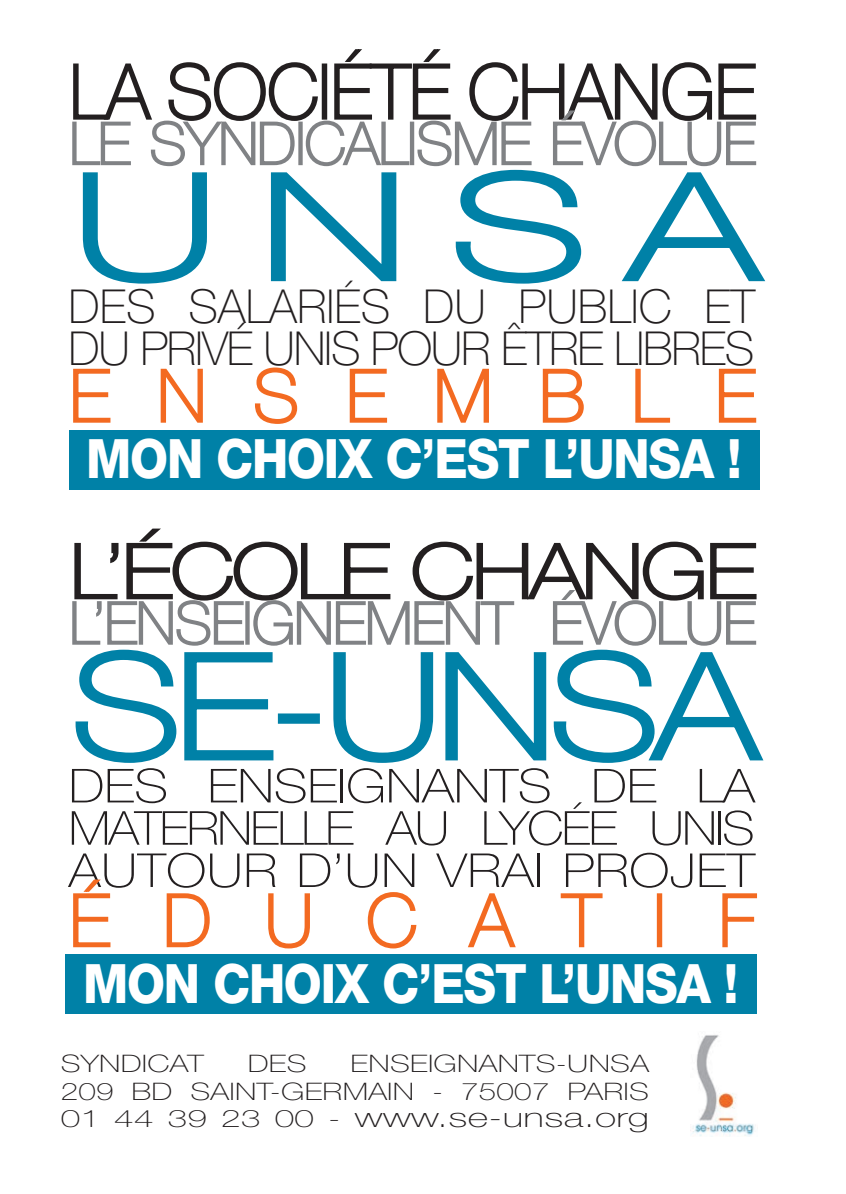
<style>
.page{position:relative;width:846px;height:1194px;background:#fff}
.page>*{position:absolute;margin:0;border:0;box-sizing:border-box;transform-origin:0 0}
.t1{font:100 145px "Helvetica Neue";letter-spacing:-.025em;color:#0081a7;scale:1.2 1}
.t2{font:100 145px "Helvetica Neue";letter-spacing:-.025em;color:#0081a7;scale:1.5 1}
.t3{font:100 75.4px "Helvetica Neue";letter-spacing:-.01em;color:#231f20}
.t4{font:100 75.4px "Helvetica Neue";letter-spacing:-.01em;color:#231f20;scale:1.2 1}
.t5{font:100 72.4px "Helvetica Neue";letter-spacing:.645em;color:#f36a21}
.t6{font:100 72.4px "Helvetica Neue";letter-spacing:.73em;color:#f36a21}
.t7{font:100 58.6px "Helvetica Neue";letter-spacing:-.015em;color:#808285}
.t8{font:800 54.4px "Helvetica Neue";letter-spacing:-.025em;color:#fff;scale:.9 1}
.t9{font:100 46.8px/42.2px "Helvetica Neue";letter-spacing:-.035em;color:#231f20;scale:1.1 1}
.t10{font:100 46.8px "Helvetica Neue";letter-spacing:-.025em;color:#231f20}
.t11{font:100 46.8px "Helvetica Neue";letter-spacing:-.005em;color:#231f20}
.t12{font:100 46.8px "Helvetica Neue";letter-spacing:-.005em;color:#231f20;scale:1.15 1}
.t13{font:100 27.2px "Helvetica Neue";letter-spacing:.01em;color:#231f20;scale:1.45 1}
.t14{font:100 24.2px/27.2px "Helvetica Neue";letter-spacing:.01em;color:#231f20;text-align:right;scale:1.3 1}
.s1{font-size:24.2px}
</style>
<div class="page">
<svg style="left:72px;top:49px;width:693px;height:235px"></svg>
<svg style="left:73px;top:368px;width:38px;height:55px"></svg>
<svg style="left:160px;top:368px;width:43px;height:55px"></svg>
<svg style="left:255px;top:367px;width:43px;height:57px"></svg>
<svg style="left:349px;top:368px;width:39px;height:55px"></svg>
<svg style="left:437px;top:368px;width:52px;height:55px"></svg>
<svg style="left:542px;top:368px;width:42px;height:55px"></svg>
<svg style="left:635px;top:368px;width:36px;height:55px"></svg>
<svg style="left:718px;top:368px;width:39px;height:55px"></svg>
<svg style="left:72px;top:528px;width:692px;height:235px"></svg>
<svg style="left:73px;top:879px;width:38px;height:69px"></svg>
<svg style="left:166px;top:893px;width:44px;height:55px"></svg>
<svg style="left:268px;top:893px;width:42px;height:56px"></svg>
<svg style="left:367px;top:892px;width:50px;height:57px"></svg>
<svg style="left:468px;top:893px;width:48px;height:55px"></svg>
<svg style="left:560px;top:893px;width:43px;height:55px"></svg>
<div style="left:657px;top:893px;width:5px;height:54px;border:2px solid #f36a21"></div>
<svg style="left:722px;top:893px;width:35px;height:55px"></svg>
<div style="left:65px;top:954px;width:692px;height:60px;background:#0081a7"></div>
<div style="left:69px;top:430px;width:690px;height:60px;background:#0081a7"></div>
<img style="left:692px;top:1035px;width:63px;height:101px">
<h2 class="t3" style="left:70px;top:65px;width:688px">LA SOCIÉTÉ CHANGE</h2>
<h3 class="t7" style="left:69px;top:122px;width:688px">LE SYNDICALISME ÉVOLUE</h3>
<h1 class="t2" style="left:72px;top:175px;width:459px">UNSA</h1>
<h3 class="t11" style="left:69px;top:289px;width:688px">DES SALARIÉS DU PUBLIC ET</h3>
<h3 class="t10" style="left:69px;top:332px;width:687px">DU PRIVÉ UNIS POUR ÊTRE LIBRES</h3>
<h3 class="t5" style="left:70px;top:370px;width:688px">ENSEMBLE</h3>
<h3 class="t8" style="left:86px;top:439px;width:729px">MON CHOIX C’EST L’UNSA !</h3>
<h2 class="t4" style="left:70px;top:544px;width:573px">L’ÉCOLE CHANGE</h2>
<h3 class="t7" style="left:69px;top:602px;width:688px">L’ENSEIGNEMENT ÉVOLUE</h3>
<h1 class="t1" style="left:71px;top:654px;width:573px">SE-UNSA</h1>
<h3 class="t12" style="left:69px;top:769px;width:598px">DES ENSEIGNANTS DE LA</h3>
<h3 class="t9" style="left:69px;top:811px;width:625px">MATERNELLE AU LYCÉE UNIS<br>AUTOUR D’UN VRAI PROJET</h3>
<h3 class="t6" style="left:70px;top:894px;width:688px">ÉDUCATIF</h3>
<h3 class="t8" style="left:83px;top:964px;width:729px">MON CHOIX C’EST L’UNSA !</h3>
<p class="t14" style="left:61px;top:1052px;width:454px">ENSEIGNANTS-UNSA<br>209 BD SAINT-GERMAIN - 75007 PARIS</p>
<p class="t13" style="left:61px;top:1107px;width:407px"><span class="s1">01 44 39 23 00 -</span> www.se-unsa.org</p>
<p class="t14" style="left:61px;top:1052px;width:111px">SYNDICAT</p>
<p class="t14" style="left:248px;top:1052px;width:47px">DES</p>
</div>
